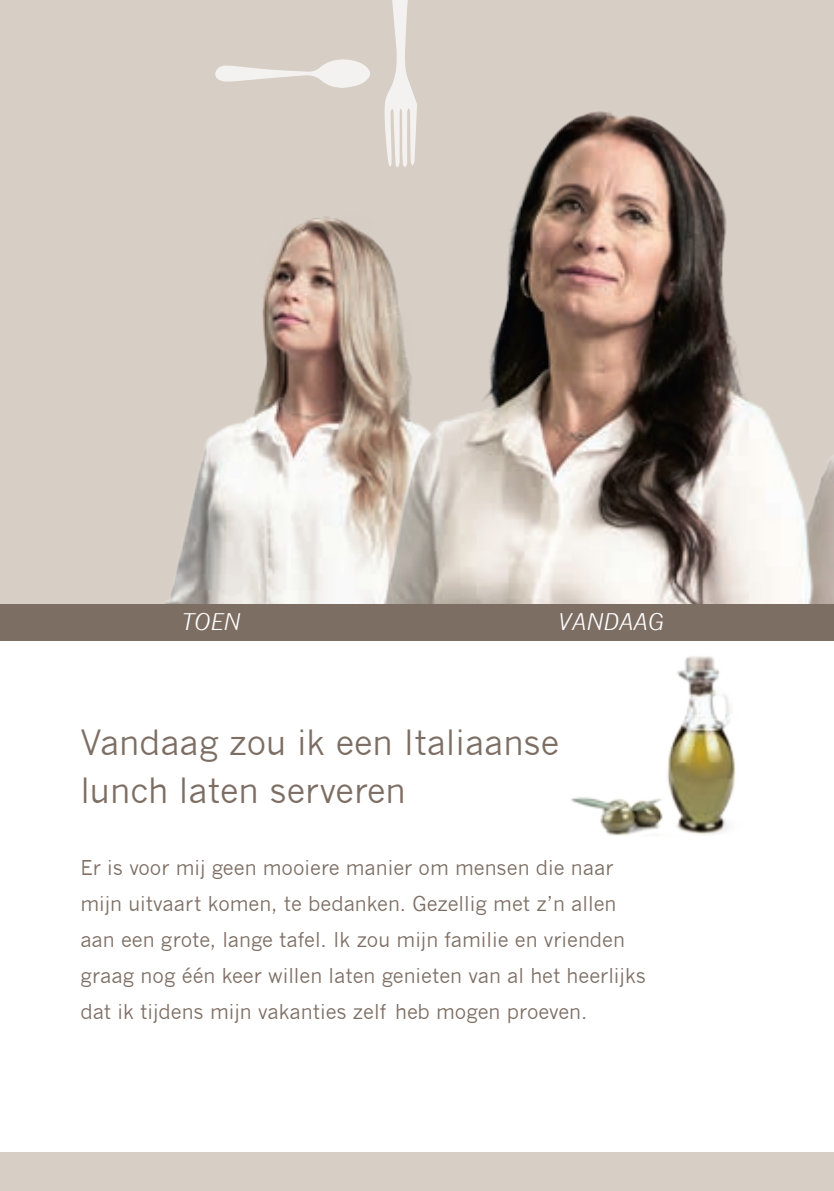
<style>
.page{position:relative;width:834px;height:1191px;background:#fff}
.page>*{position:absolute;margin:0;border:0;box-sizing:border-box;transform-origin:0 0}
.t1{font:34px/48px "News Gothic";color:#7d6e64}
.t2{font:italic 22.4px "News Gothic";color:#fff}
.t3{font:20px/36px "News Gothic";color:#7d6e64}
</style>
<div class="page">
<div style="left:0;top:0;width:833px;height:629px;background:#d7cec5"></div>
<div style="left:0;top:442px;width:833px;height:199px;background:#d7cec5"></div>
<img style="left:166px;top:218px;width:153px;height:385px">
<div style="left:0;top:1152px;width:833px;height:39px;background:#d7cec5"></div>
<img style="left:319px;top:111px;width:514px;height:530px">
<div style="left:0;top:603px;width:833px;height:37px;background:#7d6e64"></div>
<img style="left:570px;top:656px;width:166px;height:180px">
<svg style="left:384px;top:0;width:33px;height:167px"></svg>
<svg style="left:215px;top:59px;width:155px;height:29px"></svg>
<p class="t2" style="left:181px;top:608px;width:61px">TOEN</p>
<p class="t2" style="left:557px;top:608px;width:107px">VANDAAG</p>
<h1 class="t1" style="left:80px;top:719px;width:480px">Vandaag zou ik een Italiaanse lunch laten serveren</h1>
<p class="t3" style="left:80px;top:850px;width:567px">Er is voor mij geen mooiere manier om mensen die naar mijn uitvaart komen, te bedanken. Gezellig met z’n allen aan een grote, lange tafel. Ik zou mijn familie en vrienden graag nog één keer willen laten genieten van al het heerlijks dat ik tijdens mijn vakanties zelf heb mogen proeven.</p>
</div>
